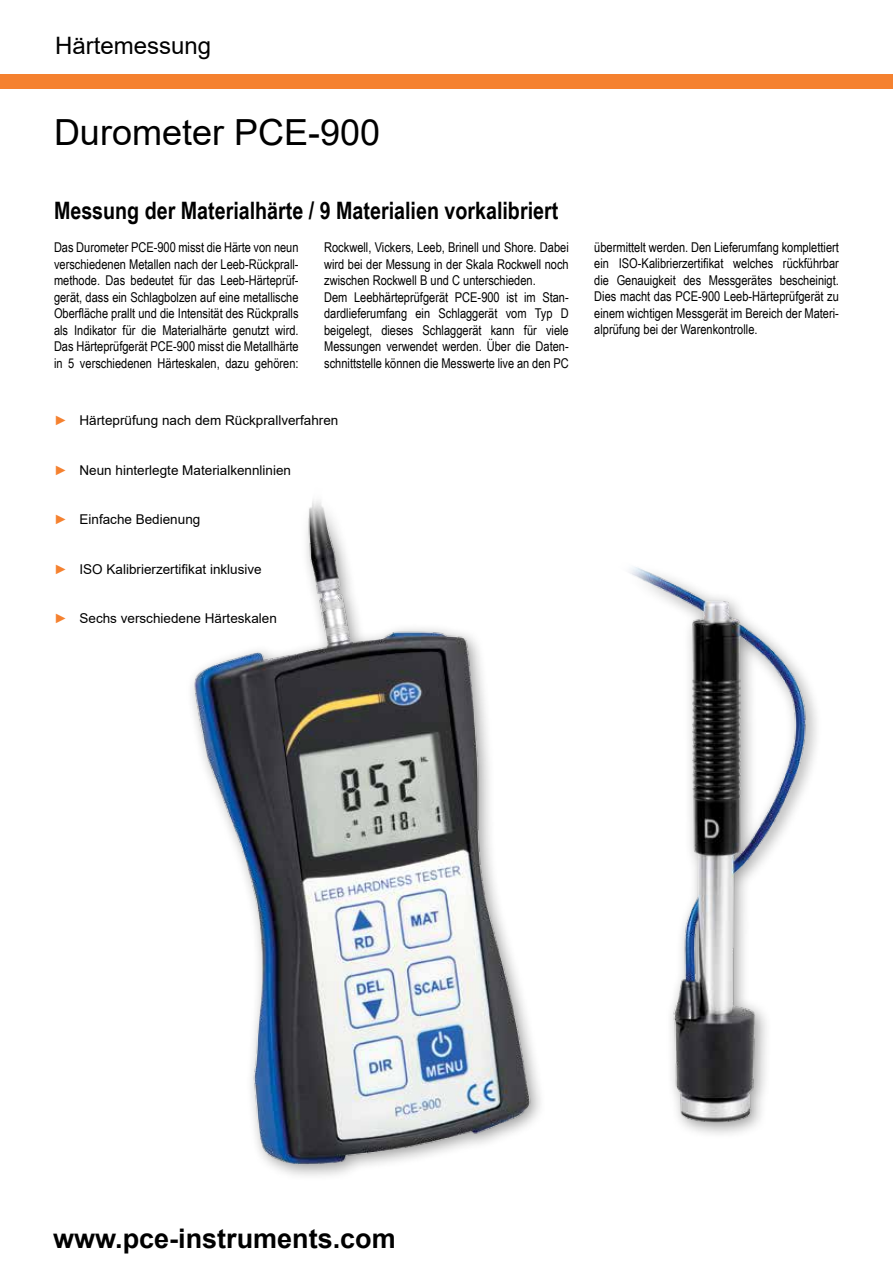
<style>
.page{position:relative;width:893px;height:1263px;background:#fff}
.page>*{position:absolute;margin:0;border:0;box-sizing:border-box;transform-origin:0 0}
.t1{font:36px "Arial";color:#000}
.t2{font:700 27px "Arial";color:#000}
.t3{font:700 24px "Arial Narrow";color:#000}
.t4{font:24px "Arial";color:#000}
.t5{font:13.5px/16.5px "Arial Narrow";color:#000;text-align:justify}
.t6{font:13.5px "Arial";color:#000}
.s1{color:#f5812f}
</style>
<div class="page">
<div style="left:0;top:75px;width:893px;height:14px;background:#f5812f"></div>
<img style="left:192px;top:500px;width:625px;height:676px">
<h3 class="t4" style="left:55px;top:29px;width:158px">Härtemessung</h3>
<h1 class="t1" style="left:54px;top:107px;width:328px">Durometer PCE-900</h1>
<h3 class="t3" style="left:54px;top:192px;width:506px">Messung der Materialhärte / 9 Materialien vorkalibriert</h3>
<p class="t5" style="left:54px;top:238px;width:246px">Das Durometer PCE-900 misst die Härte von neun verschiedenen Metallen nach der Leeb-Rückprall&shy;methode. Das bedeutet für das Leeb-Härteprüf&shy;gerät, dass ein Schlagbolzen auf eine metallische Oberfläche prallt und die Intensität des Rückpralls als Indikator für die Materialhärte genutzt wird.<br>Das Härteprüfgerät PCE-900 misst die Metallhärte in 5 verschiedenen Härteskalen, dazu gehören:</p>
<p class="t5" style="left:324px;top:238px;width:246px;text-align:left">Rockwell, Vickers, Leeb, Brinell und Shore. Dabei wird bei der Messung in der Skala Rockwell noch zwischen Rockwell B und C unterschieden.<br>Dem Leebhärteprüfgerät PCE-900 ist im Stan&shy;dardlieferumfang ein Schlaggerät vom Typ D beigelegt, dieses Schlaggerät kann für viele Messungen verwendet werden. Über die Daten&shy;schnittstelle können die Messwerte live an den PC</p>
<p class="t5" style="left:594px;top:238px;width:246px">übermittelt werden. Den Lieferumfang komplettiert ein ISO-Kalibrierzertifikat welches rückführbar die Genauigkeit des Messgerätes bescheinigt.<br>Dies macht das PCE-900 Leeb-Härteprüfgerät zu einem wichtigen Messgerät im Bereich der Materi&shy;alprüfung bei der Warenkontrolle.</p>
<p class="t6" style="left:54px;top:411px;width:286px"><span class="s1">►</span> Härteprüfung nach dem Rückprallverfahren</p>
<p class="t6" style="left:54px;top:461px;width:239px"><span class="s1">►</span> Neun hinterlegte Materialkennlinien</p>
<p class="t6" style="left:54px;top:510px;width:148px"><span class="s1">►</span> Einfache Bedienung</p>
<p class="t6" style="left:54px;top:560px;width:209px"><span class="s1">►</span> ISO Kalibrierzertifikat inklusive</p>
<p class="t6" style="left:54px;top:609px;width:224px"><span class="s1">►</span> Sechs verschiedene Härteskalen</p>
<h2 class="t2" style="left:53px;top:1219px;width:344px">www.pce-instruments.com</h2>
</div>
